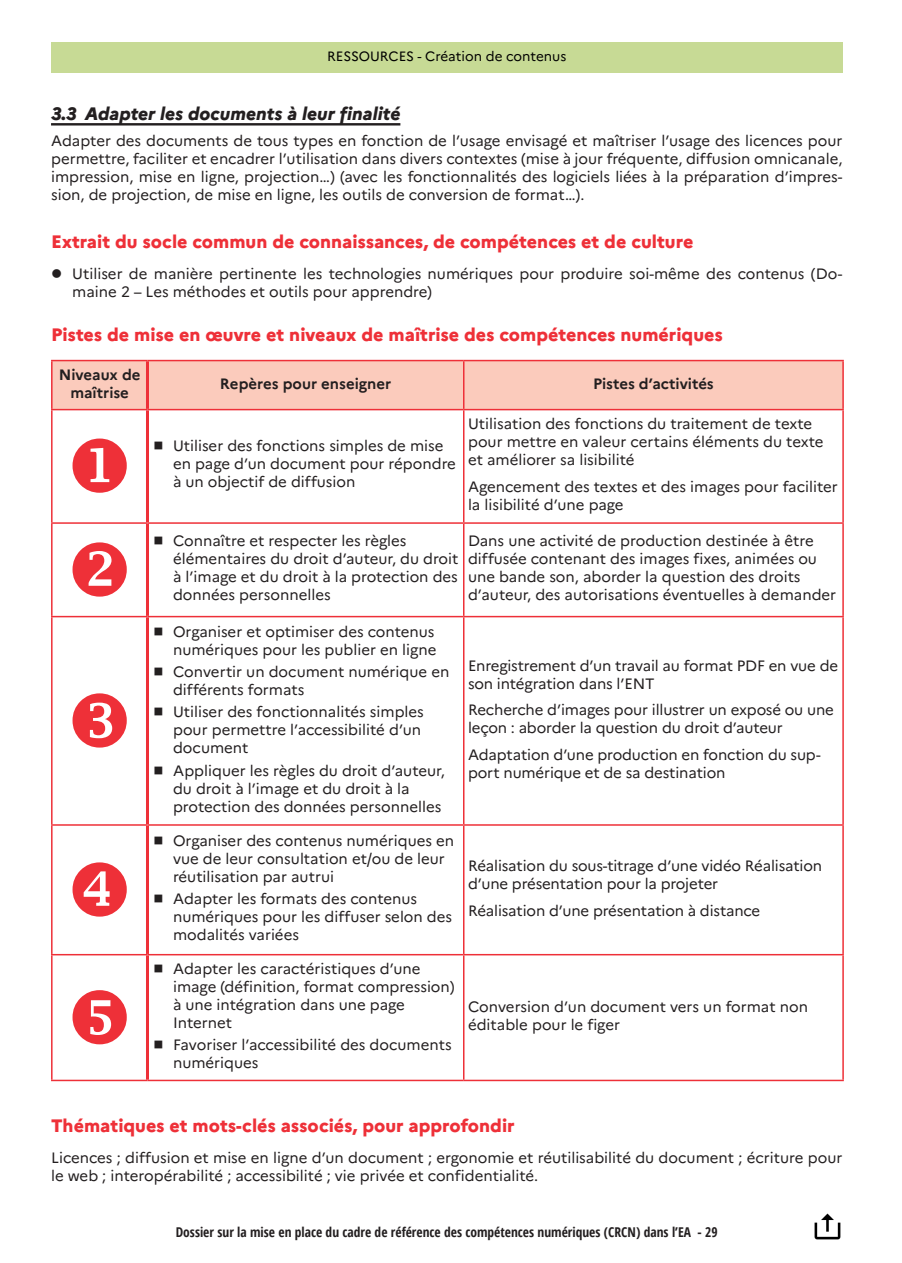
<style>
.page{position:relative;width:902px;height:1263px;background:#fff}
.page>*{position:absolute;margin:0;border:0;box-sizing:border-box;transform-origin:0 0}
.Sous_1-1_et_titre_ta{font:800 18px "Marianne";color:#ee3038}
._1-1_Inter-titre_Con{font:italic 800 18px "Marianne";color:#231f20}
.TEXTE_ARTICLES{font:15px/18px "Marianne";color:#231f20}
.Texte-colonne_tablea{font:15px/18px "Marianne";letter-spacing:-.01em;color:#231f20}
.Titre_colonne-SPS_10{font:700 15px/18px "Marianne";color:#231f20;text-align:center}
.t1{font:700 13.5px "Open Sans Condensed";color:#231f20}
.RAPPEL-TITRE_Partie{font:13.5px "Marianne";color:#000}
</style>
<div class="page">
<img style="left:814px;top:1213px;width:27px;height:27px">
<div style="left:51px;top:43px;width:791px;height:30px;background:#c7da95"></div>
<hr style="left:51px;top:123px;width:349px;height:3px;background:#231f20">
<div style="left:53px;top:361px;width:789px;height:48px;background:#fbcbbc"></div>
<hr style="left:51px;top:360px;width:96px;height:1px;background:#ee3038">
<hr style="left:51px;top:361px;width:2px;height:48px;background:#ee3038">
<hr style="left:147px;top:360px;width:316px;height:1px;background:#ee3038">
<hr style="left:463px;top:360px;width:380px;height:1px;background:#ee3038">
<hr style="left:463px;top:361px;width:1px;height:48px;background:#ee3038">
<hr style="left:842px;top:361px;width:1px;height:48px;background:#ee3038">
<hr style="left:51px;top:409px;width:96px;height:1px;background:#ee3038">
<hr style="left:51px;top:410px;width:2px;height:112px;background:#ee3038">
<hr style="left:147px;top:409px;width:316px;height:1px;background:#ee3038">
<hr style="left:463px;top:409px;width:380px;height:1px;background:#ee3038">
<hr style="left:463px;top:410px;width:1px;height:112px;background:#ee3038">
<hr style="left:842px;top:410px;width:1px;height:112px;background:#ee3038">
<hr style="left:51px;top:522px;width:96px;height:2px;background:#ee3038">
<hr style="left:51px;top:524px;width:2px;height:92px;background:#ee3038">
<hr style="left:147px;top:522px;width:316px;height:2px;background:#ee3038">
<hr style="left:463px;top:522px;width:380px;height:2px;background:#ee3038">
<hr style="left:463px;top:524px;width:1px;height:92px;background:#ee3038">
<hr style="left:842px;top:524px;width:1px;height:92px;background:#ee3038">
<hr style="left:51px;top:616px;width:96px;height:1px;background:#ee3038">
<hr style="left:51px;top:617px;width:2px;height:207px;background:#ee3038">
<hr style="left:147px;top:616px;width:316px;height:1px;background:#ee3038">
<hr style="left:463px;top:616px;width:380px;height:1px;background:#ee3038">
<hr style="left:463px;top:617px;width:1px;height:207px;background:#ee3038">
<hr style="left:842px;top:617px;width:1px;height:207px;background:#ee3038">
<hr style="left:51px;top:824px;width:96px;height:2px;background:#ee3038">
<hr style="left:51px;top:826px;width:2px;height:128px;background:#ee3038">
<hr style="left:147px;top:824px;width:316px;height:2px;background:#ee3038">
<hr style="left:463px;top:824px;width:380px;height:2px;background:#ee3038">
<hr style="left:463px;top:826px;width:1px;height:128px;background:#ee3038">
<hr style="left:842px;top:826px;width:1px;height:128px;background:#ee3038">
<hr style="left:51px;top:954px;width:96px;height:1px;background:#ee3038">
<hr style="left:51px;top:955px;width:2px;height:125px;background:#ee3038">
<hr style="left:147px;top:954px;width:316px;height:1px;background:#ee3038">
<hr style="left:463px;top:954px;width:380px;height:1px;background:#ee3038">
<hr style="left:463px;top:955px;width:1px;height:125px;background:#ee3038">
<hr style="left:842px;top:955px;width:1px;height:125px;background:#ee3038">
<hr style="left:51px;top:1080px;width:96px;height:1px;background:#ee3038">
<hr style="left:147px;top:1080px;width:316px;height:1px;background:#ee3038">
<hr style="left:463px;top:1080px;width:380px;height:1px;background:#ee3038">
<hr style="left:146px;top:361px;width:3px;height:48px;background:#ee3038">
<hr style="left:146px;top:410px;width:3px;height:112px;background:#ee3038">
<hr style="left:146px;top:524px;width:3px;height:92px;background:#ee3038">
<hr style="left:146px;top:617px;width:3px;height:207px;background:#ee3038">
<hr style="left:146px;top:826px;width:3px;height:128px;background:#ee3038">
<hr style="left:146px;top:955px;width:3px;height:125px;background:#ee3038">
<p class="RAPPEL-TITRE_Partie" style="left:327px;top:48px;width:241px">RESSOURCES - Création de contenus</p>
<p class="RAPPEL-TITRE_Partie" style="left:429px;top:48px;width:37px">Texte</p>
<p class="_1-1_Inter-titre_Con" style="left:51px;top:102px;width:351px">3.3 Adapter les documents à leur finalité</p>
<p class="TEXTE_ARTICLES" style="left:51px;top:132px;width:792px;text-align:justify">Adapter des documents de tous types en fonction de l’usage envisagé et maîtriser l’usage des licences pour permettre, faciliter et encadrer l’utilisation dans divers contextes (mise à jour fréquente, diffusion omnicanale, impression, mise en ligne, projection…) (avec les fonctionnalités des logiciels liées à la préparation d’impres&shy;sion, de projection, de mise en ligne, les outils de conversion de format…).</p>
<p class="Sous_1-1_et_titre_ta" style="left:51px;top:231px;width:643px">Extrait du socle commun de connaissances, de compétences et de culture</p>
<p class="TEXTE_ARTICLES" style="left:72px;top:265px;width:771px">Utiliser de manière pertinente les technologies numériques pour produire soi-même des contenus (Do&shy;maine 2 – Les méthodes et outils pour apprendre)</p>
<p class="Sous_1-1_et_titre_ta" style="left:51px;top:324px;width:673px">Pistes de mise en œuvre et niveaux de maîtrise des compétences numériques</p>
<p class="Titre_colonne-SPS_10" style="left:59px;top:365px;width:83px">Niveaux de maîtrise</p>
<p class="Titre_colonne-SPS_10" style="left:220px;top:374px;width:173px">Repères pour enseigner</p>
<p class="Titre_colonne-SPS_10" style="left:593px;top:374px;width:122px">Pistes d’activités</p>
<p class="TEXTE_ARTICLES" style="left:173px;top:437px;width:284px">Utiliser des fonctions simples de mise en page d’un document pour répondre à un objectif de diffusion</p>
<p class="Texte-colonne_tablea" style="left:468px;top:415px;width:357px">Utilisation des fonctions du traitement de texte pour mettre en valeur certains éléments du texte et améliorer sa lisibilité</p>
<p class="Texte-colonne_tablea" style="left:468px;top:477px;width:371px">Agencement des textes et des images pour faciliter la lisibilité d’une page</p>
<p class="TEXTE_ARTICLES" style="left:173px;top:532px;width:287px">Connaître et respecter les règles élémentaires du droit d’auteur, du droit à l’image et du droit à la protection des données personnelles</p>
<p class="Texte-colonne_tablea" style="left:468px;top:532px;width:369px">Dans une activité de production destinée à être diffusée contenant des images fixes, animées ou une bande son, aborder la question des droits d’auteur, des autorisations éventuelles à demander</p>
<p class="TEXTE_ARTICLES" style="left:173px;top:622px;width:265px">Organiser et optimiser des contenus numériques pour les publier en ligne</p>
<p class="TEXTE_ARTICLES" style="left:173px;top:663px;width:278px">Convertir un document numérique en différents formats</p>
<p class="TEXTE_ARTICLES" style="left:173px;top:703px;width:252px">Utiliser des fonctionnalités simples pour permettre l’accessibilité d’un document</p>
<p class="TEXTE_ARTICLES" style="left:173px;top:761px;width:273px">Appliquer les règles du droit d’auteur, du droit à l’image et du droit à la protection des données personnelles</p>
<p class="Texte-colonne_tablea" style="left:468px;top:656px;width:371px">Enregistrement d’un travail au format PDF en vue de son intégration dans l’ENT</p>
<p class="Texte-colonne_tablea" style="left:468px;top:701px;width:367px">Recherche d’images pour illustrer un exposé ou une leçon : aborder la question du droit d’auteur</p>
<p class="Texte-colonne_tablea" style="left:468px;top:745px;width:354px">Adaptation d’une production en fonction du sup&shy;port numérique et de sa destination</p>
<p class="TEXTE_ARTICLES" style="left:173px;top:832px;width:282px">Organiser des contenus numériques en vue de leur consultation et/ou de leur réutilisation par autrui</p>
<p class="TEXTE_ARTICLES" style="left:173px;top:890px;width:280px">Adapter les formats des contenus numériques pour les diffuser selon des modalités variées</p>
<p class="TEXTE_ARTICLES" style="left:173px;top:959px;width:283px">Adapter les caractéristiques d’une image (définition, format compression) à une intégration dans une page<br>Internet</p>
<p class="TEXTE_ARTICLES" style="left:173px;top:1036px;width:280px">Favoriser l’accessibilité des documents numériques</p>
<p class="Texte-colonne_tablea" style="left:468px;top:857px;width:355px">Réalisation du sous-titrage d’une vidéo Réalisation d’une présentation pour la projeter</p>
<p class="Texte-colonne_tablea" style="left:468px;top:901px;width:294px">Réalisation d’une présentation à distance</p>
<p class="Texte-colonne_tablea" style="left:468px;top:998px;width:341px">Conversion d’un document vers un format non éditable pour le figer</p>
<p class="Sous_1-1_et_titre_ta" style="left:51px;top:1114px;width:465px">Thématiques et mots-clés associés, pour approfondir</p>
<p class="TEXTE_ARTICLES" style="left:51px;top:1148px;width:792px">Licences ; diffusion et mise en ligne d’un document ; ergonomie et réutilisabilité du document ; écriture pour le web ; interopérabilité ; accessibilité ; vie privée et confidentialité.</p>
<p class="t1" style="left:176px;top:1223px;width:543px">Dossier sur la mise en place du cadre de référence des compétences numériques (CRCN) dans l’EA - 29</p>
</div>
